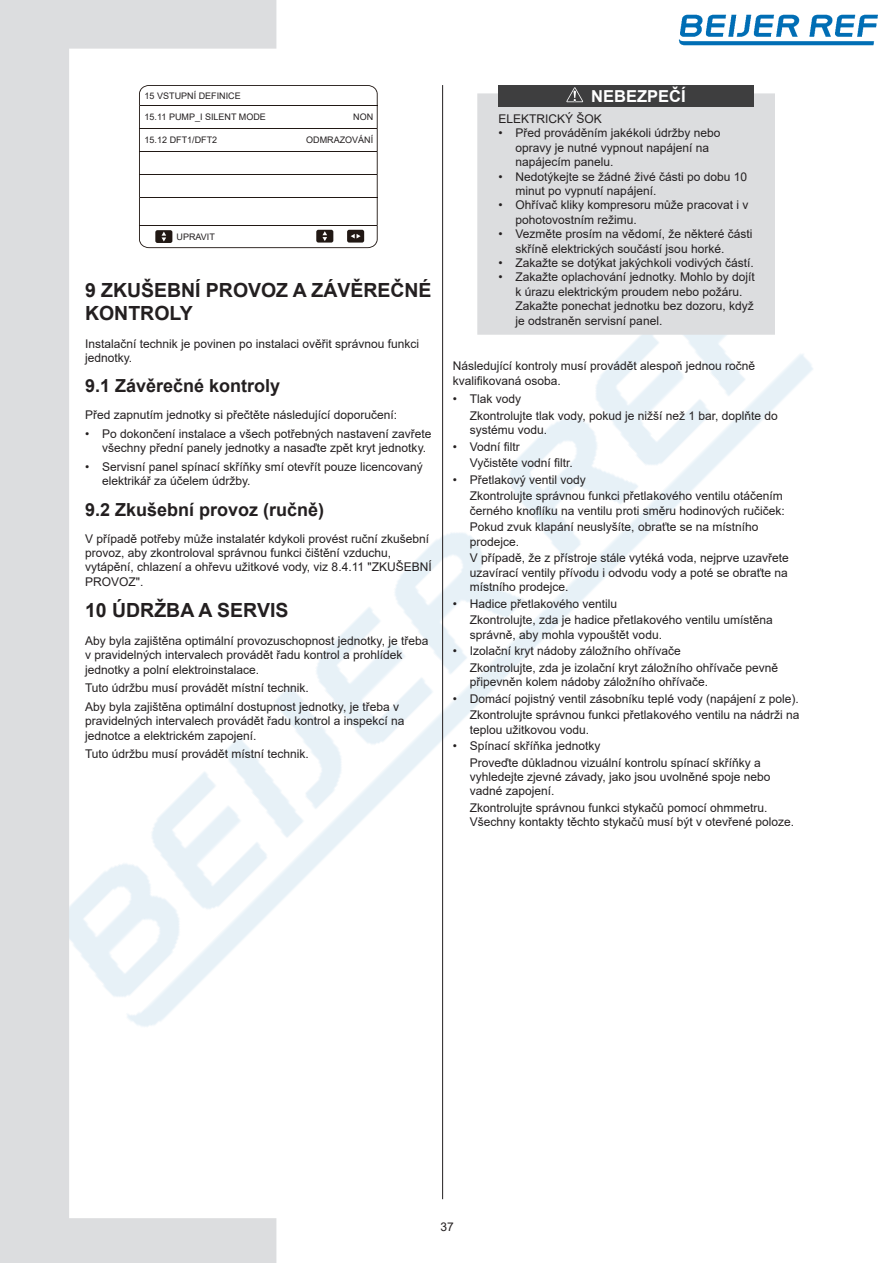
<style>
.page{position:relative;width:893px;height:1263px;background:#fff}
.page>*{position:absolute;margin:0;border:0;box-sizing:border-box;transform-origin:0 0}
.t1{font:700 19.5px/23.4px "Arial";color:#231f20}
.t2{font:700 18px "Arial";color:#231f20}
.t3{font:700 16.5px "Arial";color:#fff}
.t4{font:12px/14.4px "Arial";color:#231f20}
.t5{font:9px "Arial";color:#231f20}
</style>
<div class="page">
<img style="left:276px;top:185px;width:537px;height:893px">
<img style="left:678px;top:14px;width:200px;height:32px">
<svg style="left:0;top:0;width:276px;height:1263px"></svg>
<svg style="left:139px;top:85px;width:239px;height:163px"></svg>
<div style="left:477px;top:93px;width:298px;height:242px;background:#dcdddf"></div>
<div style="left:498px;top:85px;width:256px;height:21px;background:#3e3e3f"></div>
<svg style="left:566px;top:87px;width:17px;height:15px"></svg>
<hr style="left:442px;top:85px;width:1px;height:1114px;background:#231f20">
<p class="t5" style="left:145px;top:89px;width:98px">15 VSTUPNÍ DEFINICE</p>
<p class="t5" style="left:145px;top:111px;width:123px">15.11 PUMP_I SILENT MODE</p>
<p class="t5" style="left:145px;top:134px;width:74px">15.12 DFT1/DFT2</p>
<p class="t5" style="left:177px;top:230px;width:40px">UPRAVIT</p>
<p class="t5" style="left:353px;top:111px;width:21px">NON</p>
<p class="t5" style="left:306px;top:134px;width:69px">ODMRAZOVÁNÍ</p>
<h1 class="t1" style="left:85px;top:278px;width:348px">9 ZKUŠEBNÍ PROVOZ A ZÁVĚREČNÉ<br>KONTROLY</h1>
<p class="t4" style="left:85px;top:336px;width:336px">Instalační technik je povinen po instalaci ověřit správnou funkci jednotky.</p>
<h2 class="t2" style="left:85px;top:373px;width:197px">9.1 Závěrečné kontroly</h2>
<p class="t4" style="left:85px;top:408px;width:314px">Před zapnutím jednotky si přečtěte následující doporučení:</p>
<p class="t4" style="left:102px;top:426px;width:331px;text-indent:-17px">• Po dokončení instalace a všech potřebných nastavení zavřete všechny přední panely jednotky a nasaďte zpět kryt jednotky.</p>
<p class="t4" style="left:102px;top:459px;width:322px;text-indent:-17px">• Servisní panel spínací skříňky smí otevřít pouze licencovaný elektrikář za účelem údržby.</p>
<h2 class="t2" style="left:85px;top:496px;width:241px">9.2 Zkušební provoz (ručně)</h2>
<p class="t4" style="left:85px;top:531px;width:348px">V případě potřeby může instalatér kdykoli provést ruční zkušební provoz, aby zkontroloval správnou funkci čištění vzduchu, vytápění, chlazení a ohřevu užitkové vody, viz 8.4.11 "ZKUŠEBNÍ PROVOZ".</p>
<h1 class="t1" style="left:85px;top:599px;width:205px">10 ÚDRŽBA A SERVIS</h1>
<p class="t4" style="left:85px;top:633px;width:345px">Aby byla zajištěna optimální provozuschopnost jednotky, je třeba v pravidelných intervalech provádět řadu kontrol a prohlídek jednotky a polní elektroinstalace.</p>
<p class="t4" style="left:85px;top:679px;width:315px;line-height:18.6px">Tuto údržbu musí provádět místní technik.<br>Aby byla zajištěna optimální dostupnost jednotky, je třeba v</p>
<p class="t4" style="left:85px;top:714px;width:321px">pravidelných intervalech provádět řadu kontrol a inspekcí na jednotce a elektrickém zapojení.</p>
<p class="t4" style="left:85px;top:747px;width:225px">Tuto údržbu musí provádět místní technik.</p>
<h3 class="t3" style="left:591px;top:84px;width:96px">NEBEZPEČÍ</h3>
<p class="t4" style="left:498px;top:111px;width:105px">ELEKTRICKÝ ŠOK</p>
<p class="t4" style="left:515px;top:126px;width:206px;text-indent:-17px">• Před prováděním jakékoli údržby nebo opravy je nutné vypnout napájení na napájecím panelu.</p>
<p class="t4" style="left:515px;top:169px;width:233px;text-indent:-17px">• Nedotýkejte se žádné živé části po dobu 10 minut po vypnutí napájení.</p>
<p class="t4" style="left:515px;top:198px;width:234px;text-indent:-17px">• Ohřívač kliky kompresoru může pracovat i v pohotovostním režimu.</p>
<p class="t4" style="left:515px;top:227px;width:238px;text-indent:-17px">• Vezměte prosím na vědomí, že některé části skříně elektrických součástí jsou horké.</p>
<p class="t4" style="left:498px;top:255px;width:257px">• Zakažte se dotýkat jakýchkoli vodivých částí.</p>
<p class="t4" style="left:515px;top:270px;width:241px;text-indent:-17px">• Zakažte oplachování jednotky. Mohlo by dojít k úrazu elektrickým proudem nebo požáru.<br>Zakažte ponechat jednotku bez dozoru, když je odstraněn servisní panel.</p>
<p class="t4" style="left:453px;top:359px;width:304px">Následující kontroly musí provádět alespoň jednou ročně kvalifikovaná osoba.</p>
<p class="t4" style="left:470px;top:391px;width:309px;line-height:16.5px;text-indent:-17px">• Tlak vody<br>Zkontrolujte tlak vody, pokud je nižší než 1 bar, doplňte do</p>
<p class="t4" style="left:470px;top:423px;width:79px">systému vodu.</p>
<p class="t4" style="left:470px;top:438px;width:104px;line-height:16.5px;text-indent:-17px">• Vodní filtr<br>Vyčistěte vodní filtr.</p>
<p class="t4" style="left:470px;top:471px;width:314px;line-height:16.5px;text-indent:-17px">• Přetlakový ventil vody<br>Zkontrolujte správnou funkci přetlakového ventilu otáčením</p>
<p class="t4" style="left:470px;top:502px;width:316px;line-height:16.5px">černého knoflíku na ventilu proti směru hodinových ručiček:<br>Pokud zvuk klapání neuslyšíte, obraťte se na místního</p>
<p class="t4" style="left:470px;top:533px;width:320px;line-height:16.5px">prodejce.<br>V případě, že z přístroje stále vytéká voda, nejprve uzavřete</p>
<p class="t4" style="left:470px;top:565px;width:319px">uzavírací ventily přívodu i odvodu vody a poté se obraťte na místního prodejce.</p>
<p class="t4" style="left:470px;top:595px;width:304px;line-height:16.5px;text-indent:-17px">• Hadice přetlakového ventilu<br>Zkontrolujte, zda je hadice přetlakového ventilu umístěna</p>
<p class="t4" style="left:470px;top:627px;width:194px">správně, aby mohla vypouštět vodu.</p>
<p class="t4" style="left:470px;top:642px;width:310px;line-height:16.5px;text-indent:-17px">• Izolační kryt nádoby záložního ohřívače<br>Zkontrolujte, zda je izolační kryt záložního ohřívače pevně</p>
<p class="t4" style="left:470px;top:674px;width:240px">připevněn kolem nádoby záložního ohřívače.</p>
<p class="t4" style="left:453px;top:690px;width:348px;line-height:16.5px;text-align:right">• Domácí pojistný ventil zásobníku teplé vody (napájení z pole).<br>Zkontrolujte správnou funkci přetlakového ventilu na nádrži na</p>
<p class="t4" style="left:470px;top:722px;width:121px">teplou užitkovou vodu.</p>
<p class="t4" style="left:470px;top:737px;width:292px;line-height:16.5px;text-indent:-17px">• Spínací skříňka jednotky<br>Proveďte důkladnou vizuální kontrolu spínací skříňky a</p>
<p class="t4" style="left:470px;top:769px;width:302px">vyhledejte zjevné závady, jako jsou uvolněné spoje nebo vadné zapojení.</p>
<p class="t4" style="left:470px;top:800px;width:326px">Zkontrolujte správnou funkci stykačů pomocí ohmmetru.<br>Všechny kontakty těchto stykačů musí být v otevřené poloze.</p>
<p class="t4" style="left:440px;top:1219px;width:15px">37</p>
</div>
